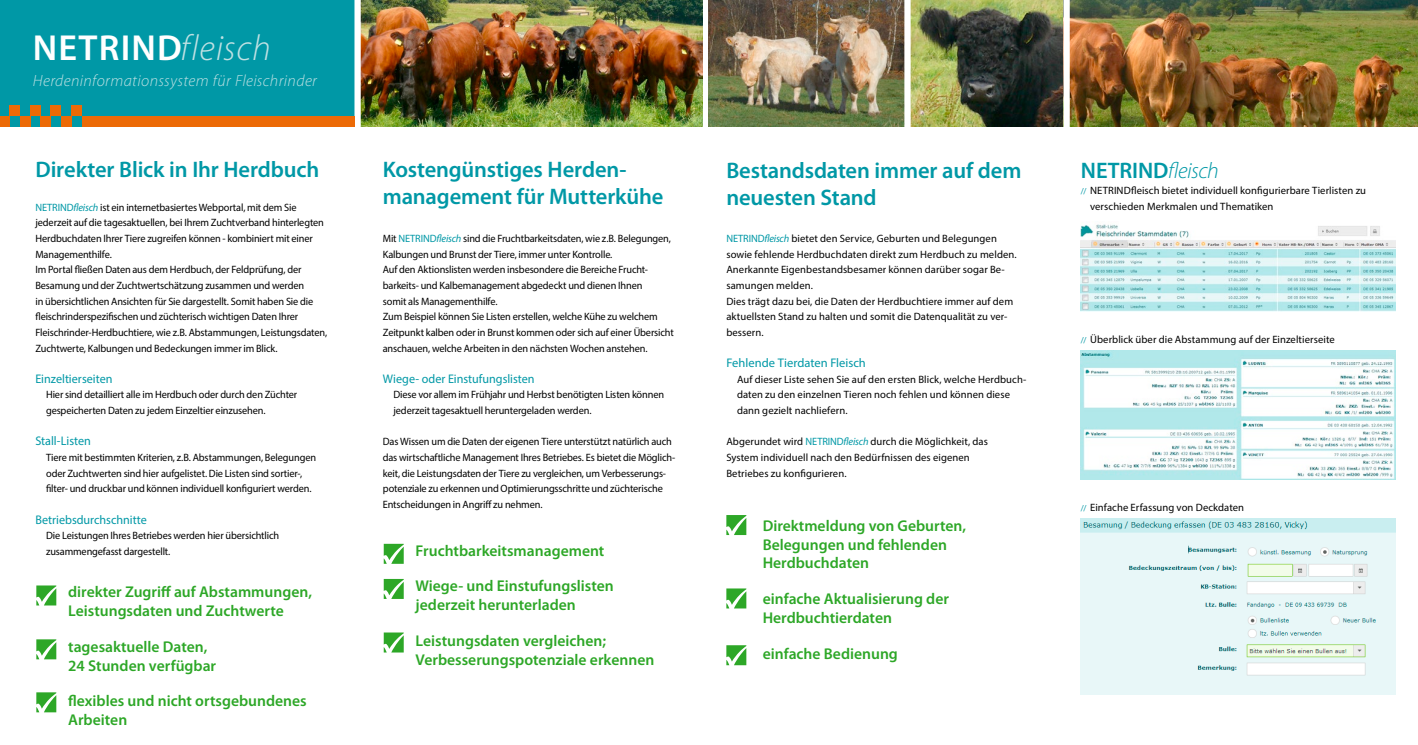
<style>
.page{position:relative;width:1418px;height:745px;background:#fff}
.page>*{position:absolute;margin:0;border:0;box-sizing:border-box;transform-origin:0 0}
.t1{font:600 36.25px "Myriad Pro";letter-spacing:.035em;color:#fff}
.t2{font:600 22.5px/27px "Myriad Pro";letter-spacing:-.005em;color:#0098a6}
.t3{font:italic 300 16.25px "Myriad Pro";letter-spacing:.025em;color:#bfe1e3}
.t4{font:600 15.62px/18.8px "Myriad Pro";color:#2da727}
.t5{font:12.5px "Myriad Pro";color:#0098a6}
.t6{font:10.62px/15.6px "Myriad Pro";letter-spacing:-.01em;color:#000}
.t7{font:10.62px/15.6px "Myriad Pro";letter-spacing:.01em;color:#000}
.s1{font-weight:300;font-style:italic;color:#bfe1e3}
.s2{color:#0098a6}
.s3{font-style:italic;color:#0098a6}
.s4{font-weight:300;font-style:italic}
.s5{font-size:8.75px;color:#0098a6}
</style>
<div class="page">
<img style="left:709px;top:0;width:354px;height:126px">
<img style="left:361px;top:0;width:341px;height:126px">
<div style="left:0;top:0;width:354px;height:126px;background:#0098a6"></div>
<img style="left:1069px;top:0;width:348px;height:126px">
<svg style="left:384px;top:543px;width:20px;height:20px"></svg>
<svg style="left:36px;top:585px;width:20px;height:20px"></svg>
<svg style="left:384px;top:578px;width:20px;height:20px"></svg>
<svg style="left:384px;top:632px;width:20px;height:20px"></svg>
<svg style="left:36px;top:639px;width:20px;height:20px"></svg>
<svg style="left:36px;top:692px;width:20px;height:19px"></svg>
<div style="left:904px;top:0;width:6px;height:128px;background:#fff"></div>
<svg style="left:726px;top:515px;width:20px;height:19px"></svg>
<svg style="left:726px;top:588px;width:20px;height:20px"></svg>
<svg style="left:726px;top:645px;width:20px;height:19px"></svg>
<div style="left:51px;top:106px;width:10px;height:10px;background:#ec6a06"></div>
<div style="left:71px;top:106px;width:11px;height:10px;background:#ec6a06"></div>
<div style="left:10px;top:106px;width:10px;height:10px;background:#ec6a06"></div>
<div style="left:30px;top:106px;width:11px;height:10px;background:#ec6a06"></div>
<div style="left:40px;top:116px;width:11px;height:10px;background:#ec6a06"></div>
<div style="left:61px;top:116px;width:10px;height:10px;background:#ec6a06"></div>
<div style="left:0;top:116px;width:10px;height:10px;background:#ec6a06"></div>
<div style="left:20px;top:116px;width:10px;height:10px;background:#ec6a06"></div>
<div style="left:82px;top:116px;width:272px;height:10px;background:#ec6a06"></div>
<img style="left:1080px;top:224px;width:315px;height:87px">
<img style="left:1080px;top:350px;width:315px;height:129px">
<img style="left:1080px;top:518px;width:315px;height:176px">
<h1 class="t1" style="left:33px;top:24px;width:239px">NETRIND<span class="s1">fleisch</span></h1>
<h3 class="t3" style="left:33px;top:72px;width:286px">Herdeninformationssystem für Fleischrinder</h3>
<h2 class="t2" style="left:35px;top:155px;width:285px">Direkter Blick in Ihr Herdbuch</h2>
<p class="t6" style="left:35px;top:199px;width:293px"><span class="s2">NETRIND</span><span class="s3">fleisch</span> ist ein internetbasiertes Webportal, mit dem Sie jederzeit auf die tagesaktuellen, bei Ihrem Zuchtverband hinterlegten Herdbuchdaten Ihrer Tiere zugreifen können - kombiniert mit einer Managementhilfe.<br>Im Portal fließen Daten aus dem Herdbuch, der Feldprüfung, der Besamung und der Zuchtwertschätzung zusammen und werden<br>in übersichtlichen Ansichten für Sie dargestellt. Somit haben Sie die fleischrinderspezifischen und züchterisch wichtigen Daten Ihrer Fleischrinder-Herdbuchtiere, wie z.B. Abstammungen, Leistungsdaten, Zuchtwerte, Kalbungen und Bedeckungen immer im Blick.</p>
<p class="t5" style="left:35px;top:370px;width:79px">Einzeltierseiten</p>
<p class="t6" style="left:46px;top:386px;width:253px">Hier sind detailliert alle im Herdbuch oder durch den Züchter gespeicherten Daten zu jedem Einzeltier einzusehen.</p>
<p class="t5" style="left:35px;top:433px;width:57px">Stall-Listen</p>
<p class="t6" style="left:46px;top:449px;width:271px">Tiere mit bestimmten Kriterien, z.B. Abstammungen, Belegungen oder Zuchtwerten sind hier aufgelistet. Die Listen sind sortier-, filter- und druckbar und können individuell konfiguriert werden.</p>
<p class="t5" style="left:35px;top:511px;width:113px">Betriebsdurchschnitte</p>
<p class="t6" style="left:46px;top:527px;width:234px">Die Leistungen Ihres Betriebes werden hier übersichtlich zusammengefasst dargestellt.</p>
<h3 class="t4" style="left:68px;top:581px;width:245px">direkter Zugriff auf Abstammungen,<br>Leistungsdaten und Zuchtwerte</h3>
<h3 class="t4" style="left:68px;top:636px;width:149px">tagesaktuelle Daten,<br>24 Stunden verfügbar</h3>
<h3 class="t4" style="left:68px;top:691px;width:240px">flexibles und nicht ortsgebundenes<br>Arbeiten</h3>
<h2 class="t2" style="left:383px;top:155px;width:282px">Kostengünstiges Herden&shy;management für Mutterkühe</h2>
<p class="t6" style="left:383px;top:230px;width:292px">Mit <span class="s2">NETRIND</span><span class="s3">fleisch</span> sind die Fruchtbarkeitsdaten, wie z.B. Belegungen, Kalbungen und Brunst der Tiere, immer unter Kontrolle.<br>Auf den Aktionslisten werden insbesondere die Bereiche Frucht&shy;barkeits- und Kalbemanagement abgedeckt und dienen Ihnen<br>somit als Managementhilfe.<br>Zum Beispiel können Sie Listen erstellen, welche Kühe zu welchem Zeitpunkt kalben oder in Brunst kommen oder sich auf einer Übersicht anschauen, welche Arbeiten in den nächsten Wochen anstehen.</p>
<p class="t5" style="left:383px;top:370px;width:153px">Wiege- oder Einstufungslisten</p>
<p class="t6" style="left:393px;top:386px;width:272px">Diese vor allem im Frühjahr und Herbst benötigten Listen können jederzeit tagesaktuell heruntergeladen werden.</p>
<p class="t6" style="left:383px;top:433px;width:294px">Das Wissen um die Daten der eigenen Tiere unterstützt natürlich auch das wirtschaftliche Management Ihres Betriebes. Es bietet die Möglich&shy;keit, die Leistungsdaten der Tiere zu vergleichen, um Verbesserungs&shy;potenziale zu erkennen und Optimierungsschritte und züchterische Entscheidungen in Angriff zu nehmen.</p>
<h3 class="t4" style="left:415px;top:540px;width:190px">Fruchtbarkeitsmanagement</h3>
<h3 class="t4" style="left:415px;top:576px;width:200px">Wiege- und Einstufungslisten jederzeit herunterladen</h3>
<h3 class="t4" style="left:415px;top:630px;width:240px">Leistungsdaten vergleichen;<br>Verbesserungspotenziale erkennen</h3>
<h2 class="t2" style="left:726px;top:156px;width:296px">Bestandsdaten immer auf dem neuesten Stand</h2>
<p class="t7" style="left:726px;top:230px;width:292px"><span class="s2">NETRIND</span><span class="s3">fleisch</span> bietet den Service, Geburten und Belegungen sowie fehlende Herdbuchdaten direkt zum Herdbuch zu melden.<br>Anerkannte Eigenbestandsbesamer können darüber sogar Be&shy;samungen melden.<br>Dies trägt dazu bei, die Daten der Herdbuchtiere immer auf dem aktuellsten Stand zu halten und somit die Datenqualität zu ver&shy;bessern.</p>
<p class="t5" style="left:726px;top:355px;width:141px">Fehlende Tierdaten Fleisch</p>
<p class="t7" style="left:737px;top:371px;width:291px">Auf dieser Liste sehen Sie auf den ersten Blick, welche Herdbuch&shy;daten zu den einzelnen Tieren noch fehlen und können diese dann gezielt nachliefern.</p>
<p class="t6" style="left:726px;top:433px;width:263px">Abgerundet wird <span class="s2">NETRIND</span><span class="s3">fleisch</span> durch die Möglichkeit, das<br>System individuell nach den Bedürfnissen des eigenen<br>Betriebes zu konfigurieren.</p>
<h3 class="t4" style="left:762px;top:515px;width:205px">Direktmeldung von Geburten,<br>Belegungen und fehlenden<br>Herdbuchdaten</h3>
<h3 class="t4" style="left:762px;top:589px;width:188px">einfache Aktualisierung der<br>Herdbuchtierdaten</h3>
<h3 class="t4" style="left:762px;top:643px;width:137px">einfache Bedienung</h3>
<h2 class="t2" style="left:1080px;top:156px;width:139px">NETRIND<span class="s4">fleisch</span></h2>
<p class="t7" style="left:1090px;top:182px;width:277px;text-indent:-9px"><span class="s5">//</span> NETRINDfleisch bietet individuell konfigurierbare Tierlisten zu verschieden Merkmalen und Thematiken</p>
<p class="t6" style="left:1080px;top:331px;width:255px"><span class="s5">//</span> Überblick über die Abstammung auf der Einzeltierseite</p>
<p class="t6" style="left:1080px;top:499px;width:165px"><span class="s5">//</span> Einfache Erfassung von Deckdaten</p>
</div>
